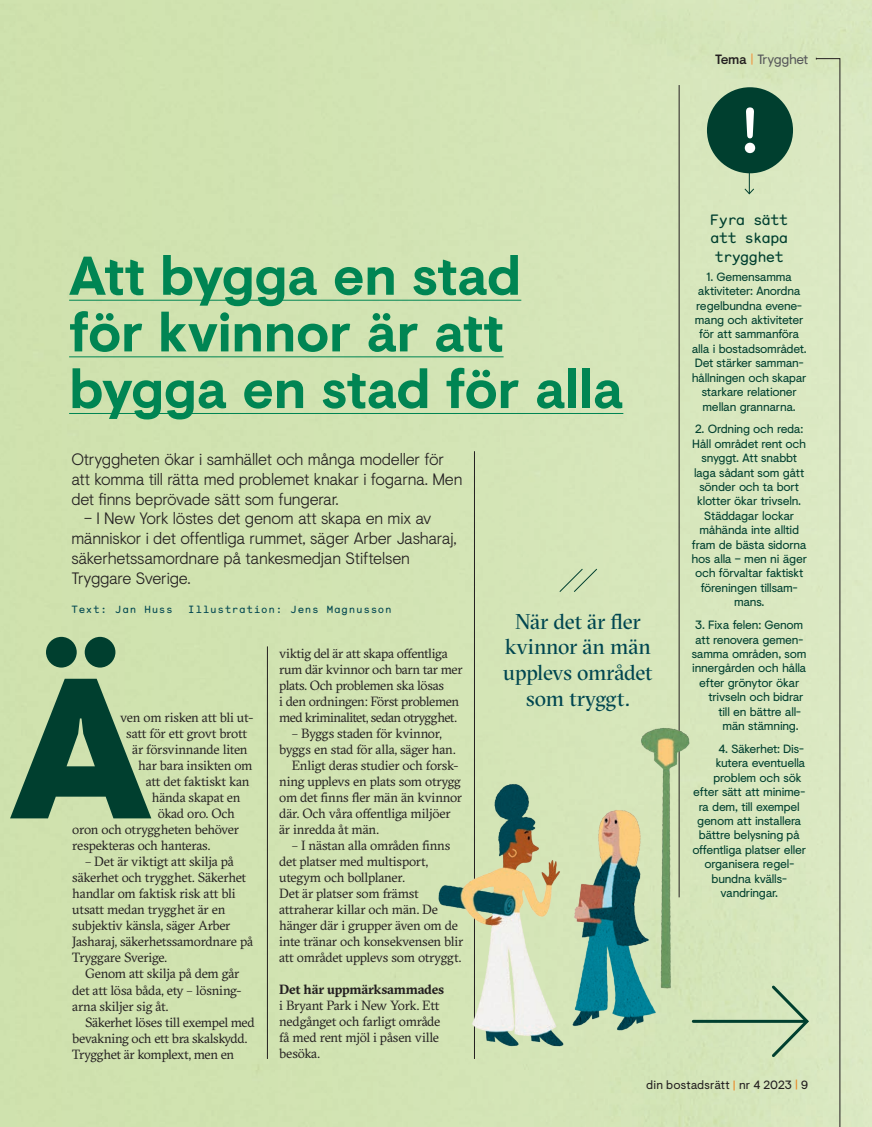
<style>
.page{position:relative;width:872px;height:1127px;background:#fff}
.page>*{position:absolute;margin:0;border:0;box-sizing:border-box;transform-origin:0 0}
.t1{font:700 54.45px/56.7px "Visuelt";letter-spacing:-.015em;color:#008553}
.t2{font:21.45px/25.7px "GT Sectra Fine";letter-spacing:-.01em;color:#004650;text-align:center}
.t3{font:300 16.5px/19.8px "Visuelt";letter-spacing:-.015em;color:#231f20}
.t4{font:15px/18.8px "Monosten";letter-spacing:-.05em;color:#003f2f;text-align:justify}
.t5{font:13.5px "Visuelt";letter-spacing:-.025em;color:#57585a}
.t6{font:13.35px/16px "GT Sectra";letter-spacing:-.02em;color:#231f20}
.t7{font:700 13.35px "GT Sectra";letter-spacing:-.01em;color:#231f20}
.t8{font:12px/14.4px "Visuelt";letter-spacing:-.02em;color:#003f2f;text-align:center}
.t9{font:12px "Visuelt";letter-spacing:.01em;color:#231f20}
.t10{font:10.5px "Monosten";letter-spacing:.075em;color:#004650}
.s1{font-weight:500;color:#231f20}
.s2{color:#ef9a47}
.s3{color:#ea841f}
</style>
<div class="page">
<img style="left:0;top:0;width:872px;height:1127px">
<hr style="left:267px;top:646px;width:1px;height:413px;background:#231f20">
<hr style="left:69px;top:300px;width:452px;height:1px;background:#008553">
<hr style="left:69px;top:357px;width:434px;height:1px;background:#008553">
<hr style="left:69px;top:413px;width:554px;height:1px;background:#008553">
<div style="left:769px;top:58px;width:71px;height:1069px;background:#dae8c1"></div>
<hr style="left:693px;top:1020px;width:113px;height:3px;background:#003f2f">
<svg style="left:10px;top:637px;width:141px;height:181px;background:#709773"></svg>
<hr style="left:679px;top:85px;width:1px;height:812px;background:#231f20">
<hr style="left:474px;top:451px;width:1px;height:608px;background:#231f20">
<svg style="left:744px;top:173px;width:10px;height:21px"></svg>
<div style="left:707px;top:87px;width:86px;height:86px;background:#003f2f;border-radius:50%"></div>
<svg style="left:744px;top:107px;width:11px;height:46px"></svg>
<svg style="left:559px;top:568px;width:39px;height:25px"></svg>
<img style="left:421px;top:703px;width:300px;height:390px">
<p class="t5" style="left:715px;top:49px;width:94px"><span class="s1">Tema</span> <span class="s2">|</span> Trygghet</p>
<h1 class="t1" style="left:69px;top:246px;width:556px">Att bygga en stad<br>för kvinnor är att bygga en stad för alla</h1>
<p class="t3" style="left:71px;top:448px;width:392px">Otryggheten ökar i samhället och många modeller för att komma till rätta med problemet knakar i fogarna. Men det finns beprövade sätt som fungerar.</p>
<p class="t3" style="left:71px;top:508px;width:387px;text-indent:13px">– I New York löstes det genom att skapa en mix av människor i det offentliga rummet, säger Arber Jasharaj, säkerhetssamordnare på tankesmedjan Stiftelsen Tryggare Sverige.</p>
<p class="t10" style="left:71px;top:602px;width:103px">Text: Jan Huss</p>
<p class="t10" style="left:188px;top:602px;width:205px">Illustration: Jens Magnusson</p>
<p class="t6" style="left:120px;top:710px;width:135px">ven om risken att bli ut-</p>
<p class="t6" style="left:126px;top:726px;width:122px">satt för ett grovt brott</p>
<p class="t6" style="left:132px;top:742px;width:117px">är försvinnande liten</p>
<p class="t6" style="left:138px;top:758px;width:116px">har bara insikten om</p>
<p class="t6" style="left:146px;top:774px;width:105px">att det faktiskt kan</p>
<p class="t6" style="left:152px;top:790px;width:90px">hända skapat en</p>
<p class="t6" style="left:158px;top:806px;width:79px">ökad oro. Och</p>
<p class="t6" style="left:72px;top:822px;width:168px">oron och otryggheten behöver</p>
<p class="t6" style="left:72px;top:838px;width:139px">respekteras och hanteras.</p>
<p class="t6" style="left:72px;top:854px;width:182px;text-indent:13px">– Det är viktigt att skilja på säkerhet och trygghet. Säkerhet handlar om faktisk risk att bli utsatt medan trygghet är en subjektiv känsla, säger Arber<br>Jasharaj, säkerhetssamordnare på<br>Tryggare Sverige.</p>
<p class="t6" style="left:72px;top:966px;width:170px;text-align:justify;text-indent:13px">Genom att skilja på dem går det att lösa båda, ety – lösning&shy;arna skiljer sig åt.</p>
<p class="t6" style="left:72px;top:1014px;width:184px;text-indent:13px">Säkerhet löses till exempel med bevakning och ett bra skalskydd.<br>Trygghet är komplext, men en</p>
<p class="t6" style="left:279px;top:645px;width:185px">viktig del är att skapa offentliga rum där kvinnor och barn tar mer plats. Och problemen ska lösas<br>i den ordningen: Först problemen med kriminalitet, sedan otrygghet.</p>
<p class="t6" style="left:292px;top:725px;width:151px">– Byggs staden för kvinnor,</p>
<p class="t6" style="left:279px;top:741px;width:178px">byggs en stad för alla, säger han.</p>
<p class="t6" style="left:292px;top:757px;width:168px">Enligt deras studier och forsk-</p>
<p class="t6" style="left:279px;top:773px;width:184px">ning upplevs en plats som otrygg</p>
<p class="t6" style="left:279px;top:789px;width:184px">om det finns fler män än kvinnor</p>
<p class="t6" style="left:279px;top:805px;width:173px">där. Och våra offentliga miljöer</p>
<p class="t6" style="left:279px;top:821px;width:101px">är inredda åt män.</p>
<p class="t6" style="left:279px;top:837px;width:186px;text-indent:13px">– I nästan alla områden finns det platser med multisport, utegym och bollplaner.<br>Det är platser som främst attraherar killar och män. De hänger där i grupper även om de inte tränar och konsekvensen blir att området upplevs som otryggt.</p>
<p class="t7" style="left:279px;top:981px;width:166px">Det här uppmärksammades</p>
<p class="t6" style="left:279px;top:998px;width:163px;text-align:justify">i Bryant Park i New York. Ett nedgånget och farligt område få med rent mjöl i påsen ville besöka.</p>
<h2 class="t2" style="left:503px;top:608px;width:151px">När det är fler kvinnor än män upplevs området som tryggt.</h2>
<p class="t4" style="left:710px;top:210px;width:79px">Fyra sätt att skapa trygghet</p>
<p class="t8" style="left:691px;top:269px;width:116px">1. Gemensamma aktiviteter: Anordna regelbundna evene&shy;mang och aktiviteter för att sammanföra alla i bostadsområdet.<br>Det stärker samman&shy;hållningen och skapar starkare relationer mellan grannarna.</p>
<p class="t8" style="left:691px;top:422px;width:117px">2. Ordning och reda:<br>Håll området rent och snyggt. Att snabbt laga sådant som gått sönder och ta bort klotter ökar trivseln.<br>Städdagar lockar måhända inte alltid fram de bästa sidorna hos alla – men ni äger och förvaltar faktiskt föreningen tillsam&shy;mans.</p>
<p class="t8" style="left:695px;top:617px;width:110px">3. Fixa felen: Genom</p>
<p class="t8" style="left:695px;top:632px;width:110px">att renovera gemen-</p>
<p class="t8" style="left:692px;top:646px;width:116px">samma områden, som</p>
<p class="t8" style="left:692px;top:660px;width:115px">innergården och hålla</p>
<p class="t8" style="left:699px;top:675px;width:102px">efter grönytor ökar</p>
<p class="t8" style="left:708px;top:689px;width:97px">trivseln och bidrar</p>
<p class="t8" style="left:718px;top:704px;width:84px">till en bättre all-</p>
<p class="t8" style="left:722px;top:718px;width:78px">män stämning.</p>
<p class="t8" style="left:718px;top:741px;width:87px">4. Säkerhet: Dis-</p>
<p class="t8" style="left:715px;top:755px;width:91px">kutera eventuella</p>
<p class="t8" style="left:713px;top:770px;width:89px">problem och sök</p>
<p class="t8" style="left:693px;top:784px;width:113px">efter sätt att minime-</p>
<p class="t8" style="left:698px;top:799px;width:103px">ra dem, till exempel</p>
<p class="t8" style="left:697px;top:813px;width:106px">genom att installera</p>
<p class="t8" style="left:699px;top:827px;width:102px">bättre belysning på</p>
<p class="t8" style="left:692px;top:842px;width:115px">offentliga platser eller</p>
<p class="t8" style="left:704px;top:856px;width:91px">organisera regel-</p>
<p class="t8" style="left:711px;top:871px;width:77px">bundna kvälls-</p>
<p class="t8" style="left:720px;top:885px;width:59px">vandringar.</p>
<p class="t9" style="left:646px;top:1076px;width:163px">din bostadsrätt <span class="s3">|</span> nr 4 2023 <span class="s3">|</span> 9</p>
</div>
